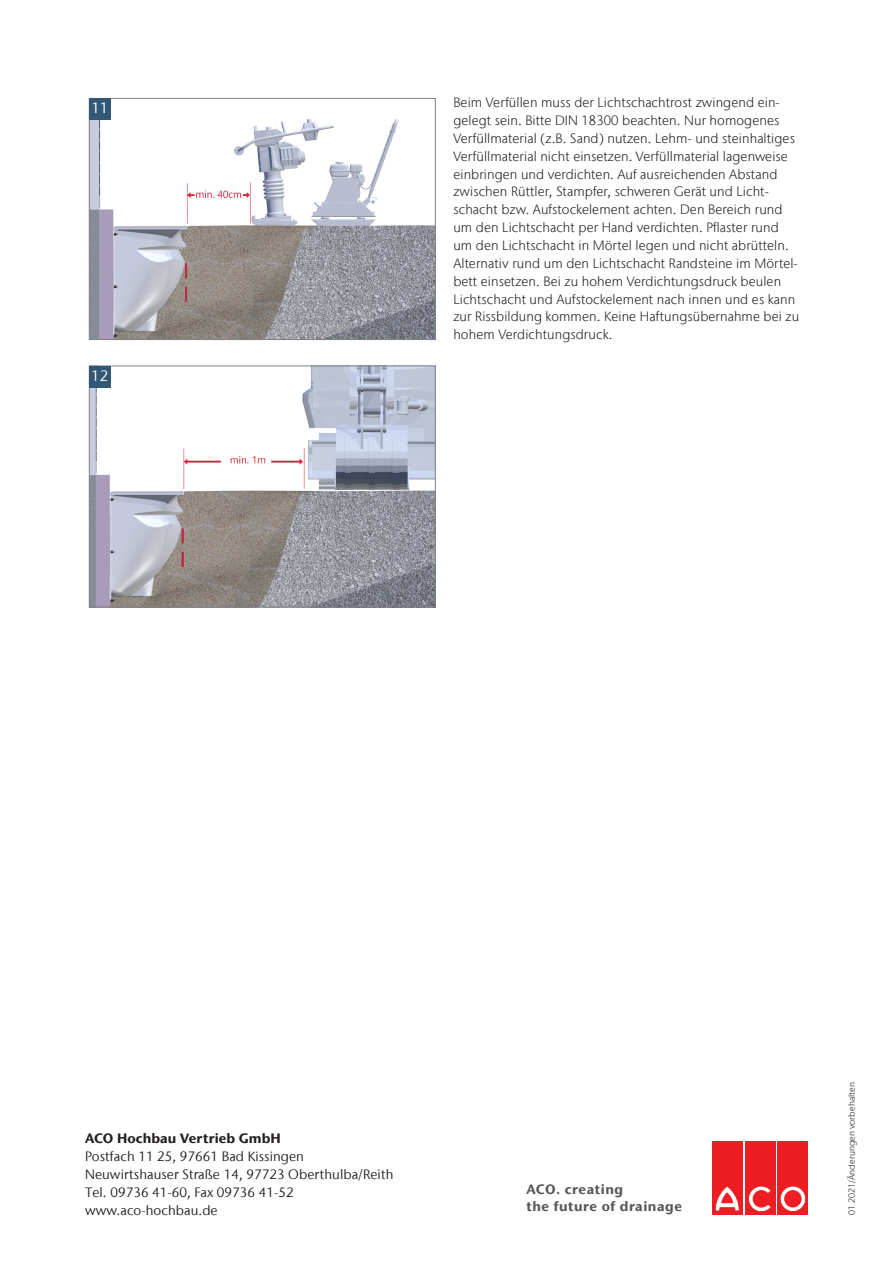
<style>
.page{position:relative;width:893px;height:1263px;background:#fff}
.page>*{position:absolute;margin:0;border:0;box-sizing:border-box;transform-origin:0 0}
.t1{font:15px "Stone Sans IIITC Com";color:#fff}
.Body_copy{font:300 13.5px/17.9px "Stone Sans IIITC Com";letter-spacing:.005em;color:#231f20}
.t2{font:13.5px "Stone Sans IIITC Com";letter-spacing:.005em;color:#231f20}
.Back_Claim{font:700 13.5px/16.5px "Stone Sans IIITC Com";letter-spacing:.04em;color:#57585a}
.Subheadline{font:700 13.5px "Stone Sans IIITC Com";letter-spacing:.005em;color:#231f20}
.t3{font:300 9px "Stone Sans IIITC Com";letter-spacing:.005em;color:#231f20}
</style>
<div class="page">
<div style="left:712px;top:1141px;width:30px;height:73px;background:#ee1d23"></div>
<svg style="left:715px;top:1186px;width:24px;height:25px"></svg>
<div style="left:745px;top:1141px;width:30px;height:73px;background:#ee1d23"></div>
<svg style="left:748px;top:1186px;width:23px;height:26px"></svg>
<div style="left:778px;top:1141px;width:30px;height:73px;background:#ee1d23"></div>
<svg style="left:780px;top:1186px;width:26px;height:25px"></svg>
<div style="left:780px;top:1186px;width:26px;height:26px;border:1px solid #ee1d23;border-radius:50%"></div>
<div style="left:785px;top:1190px;width:16px;height:17px;background:#ee1d23;border-radius:50%"></div>
<div style="left:785px;top:1190px;width:16px;height:17px;border:1px solid #ee1d23;border-radius:50%"></div>
<img style="left:91px;top:368px;width:343px;height:237px">
<div style="left:89px;top:366px;width:347px;height:241px;border:1px solid #808285"></div>
<img style="left:91px;top:119px;width:343px;height:219px">
<div style="left:89px;top:98px;width:347px;height:242px;border:1px solid #808285"></div>
<div style="left:89px;top:98px;width:22px;height:21px;background:#335875"></div>
<div style="left:89px;top:366px;width:21px;height:21px;background:#335875"></div>
<p class="t1" style="left:91px;top:99px;width:18px">11</p>
<p class="t1" style="left:91px;top:367px;width:18px">12</p>
<p class="Body_copy" style="left:453px;top:93px;width:347px">Beim Verfüllen muss der Lichtschachtrost zwingend ein&shy;gelegt sein. Bitte DIN 18300 beachten. Nur homogenes Verfüllmaterial (z.B. Sand) nutzen. Lehm- und steinhaltiges Verfüllmaterial nicht einsetzen. Verfüllmaterial lagenweise einbringen und verdichten. Auf ausreichenden Abstand zwischen Rüttler, Stampfer, schweren Gerät und Licht&shy;schacht bzw. Aufstockelement achten. Den Bereich rund um den Lichtschacht per Hand verdichten. Pflaster rund um den Lichtschacht in Mörtel legen und nicht abrütteln.<br>Alternativ rund um den Lichtschacht Randsteine im Mörtel&shy;bett einsetzen. Bei zu hohem Verdichtungsdruck beulen Lichtschacht und Aufstockelement nach innen und es kann zur Rissbildung kommen. Keine Haftungsübernahme bei zu hohem Verdichtungsdruck.</p>
<p class="Subheadline" style="left:85px;top:1129px;width:197px">ACO Hochbau Vertrieb GmbH</p>
<p class="t2" style="left:85px;top:1148px;width:220px">Postfach 11 25, 97661 Bad Kissingen</p>
<p class="t2" style="left:85px;top:1166px;width:310px">Neuwirtshauser Straße 14, 97723 Oberthulba/Reith</p>
<p class="t2" style="left:85px;top:1183px;width:210px">Tel. 09736 41-60, Fax 09736 41-52</p>
<p class="t2" style="left:85px;top:1201px;width:134px">www.aco-hochbau.de</p>
<p class="Back_Claim" style="left:526px;top:1181px;width:157px">ACO. creating<br>the future of drainage</p>
<p class="t3" style="left:846px;top:1214px;width:134px;rotate:-90deg">01 2021/Änderungen vorbehalten</p>
</div>
